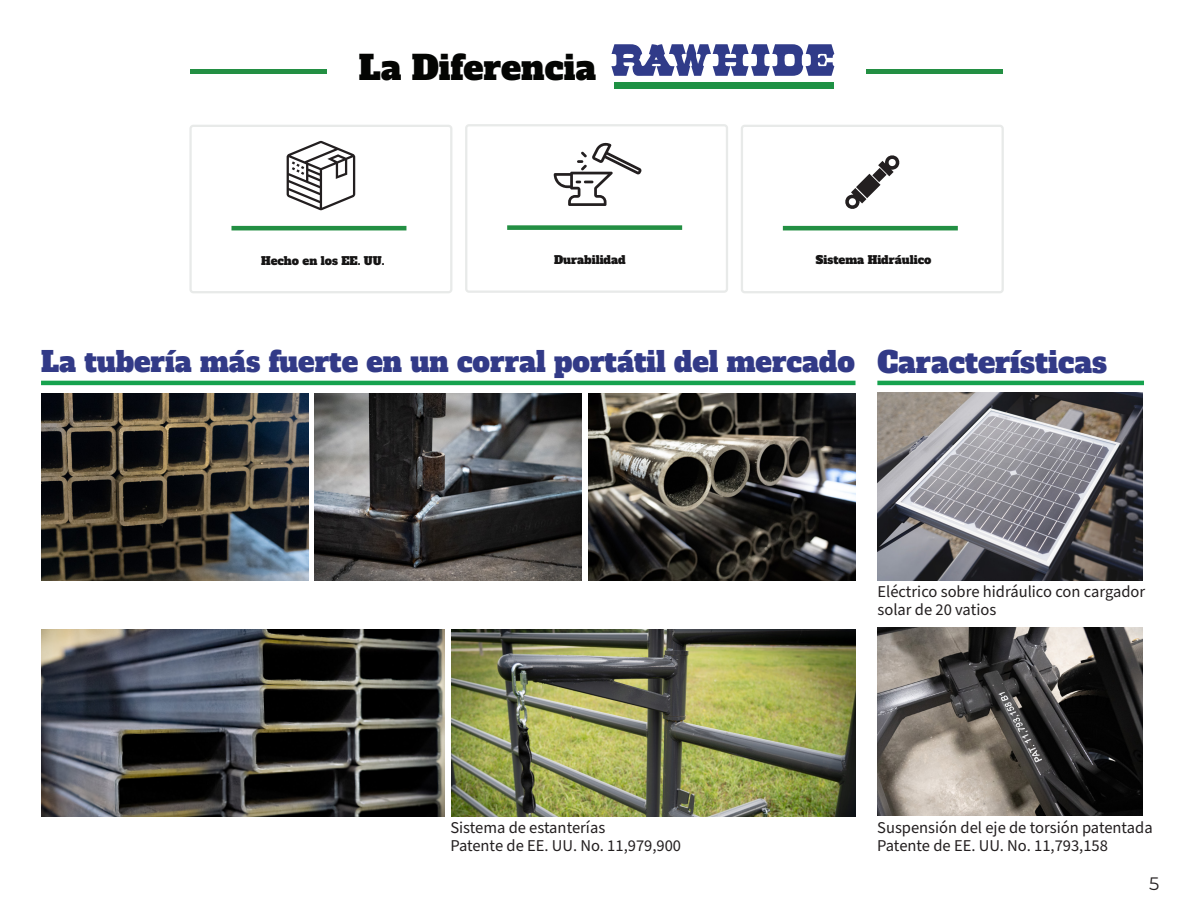
<style>
.page{position:relative;width:1188px;height:918px;background:#fff}
.page>*{position:absolute;margin:0;border:0;box-sizing:border-box;transform-origin:0 0}
.t1{font:33.75px "Alfa Slab One";color:#040503}
.t2{font:28.8px "Alfa Slab One";color:#323a87}
.t3{font:27.75px "Alfa Slab One";color:#323a87}
.t4{font:18px "Montserrat";color:#231f20}
.t5{font:16.5px/18px "Source Sans Pro";color:#231f20}
.t6{font:11.4px "Alfa Slab One";color:#161515}
</style>
<div class="page">
<hr style="left:877px;top:381px;width:267px;height:4px;background:#16a24e">
<img style="left:877px;top:393px;width:265px;height:187px">
<img style="left:877px;top:627px;width:265px;height:189px">
<svg style="left:611px;top:44px;width:223px;height:32px"></svg>
<div style="left:614px;top:83px;width:220px;height:6px;background:#1e9144"></div>
<svg style="left:189px;top:125px;width:264px;height:168px"></svg>
<hr style="left:231px;top:226px;width:175px;height:4px;background:#238f43">
<svg style="left:741px;top:125px;width:263px;height:168px"></svg>
<hr style="left:783px;top:226px;width:175px;height:4px;background:#238f43">
<svg style="left:465px;top:124px;width:263px;height:169px"></svg>
<div style="left:507px;top:225px;width:175px;height:5px;background:#238f43"></div>
<svg style="left:554px;top:143px;width:87px;height:63px"></svg>
<hr style="left:191px;top:69px;width:136px;height:4px;background:#238f43">
<hr style="left:867px;top:69px;width:136px;height:4px;background:#238f43">
<hr style="left:41px;top:381px;width:815px;height:4px;background:#16a24e">
<img style="left:41px;top:393px;width:267px;height:187px">
<img style="left:41px;top:629px;width:404px;height:187px">
<img style="left:315px;top:393px;width:267px;height:187px">
<img style="left:589px;top:393px;width:266px;height:187px">
<img style="left:451px;top:629px;width:404px;height:187px">
<p class="t1" style="left:359px;top:38px;width:239px">La Diferencia</p>
<p class="t6" style="left:261px;top:251px;width:125px">Hecho en los EE. UU.</p>
<p class="t6" style="left:554px;top:250px;width:73px">Durabilidad</p>
<p class="t6" style="left:816px;top:250px;width:117px">Sistema Hidráulico</p>
<p class="t3" style="left:41px;top:338px;width:815px">La tubería más fuerte en un corral portátil del mercado</p>
<p class="t2" style="left:877px;top:337px;width:231px">Características</p>
<p class="t5" style="left:450px;top:819px;width:232px">Sistema de estanterías<br>Patente de EE. UU. No. 11,979,900</p>
<p class="t5" style="left:878px;top:583px;width:269px">Eléctrico sobre hidráulico con cargador solar de 20 vatios</p>
<p class="t5" style="left:877px;top:819px;width:277px">Suspensión del eje de torsión patentada</p>
<p class="t5" style="left:877px;top:837px;width:232px">Patente de EE. UU. No. 11,793,158</p>
<p class="t4" style="left:1149px;top:871px;width:12px">5</p>
</div>
